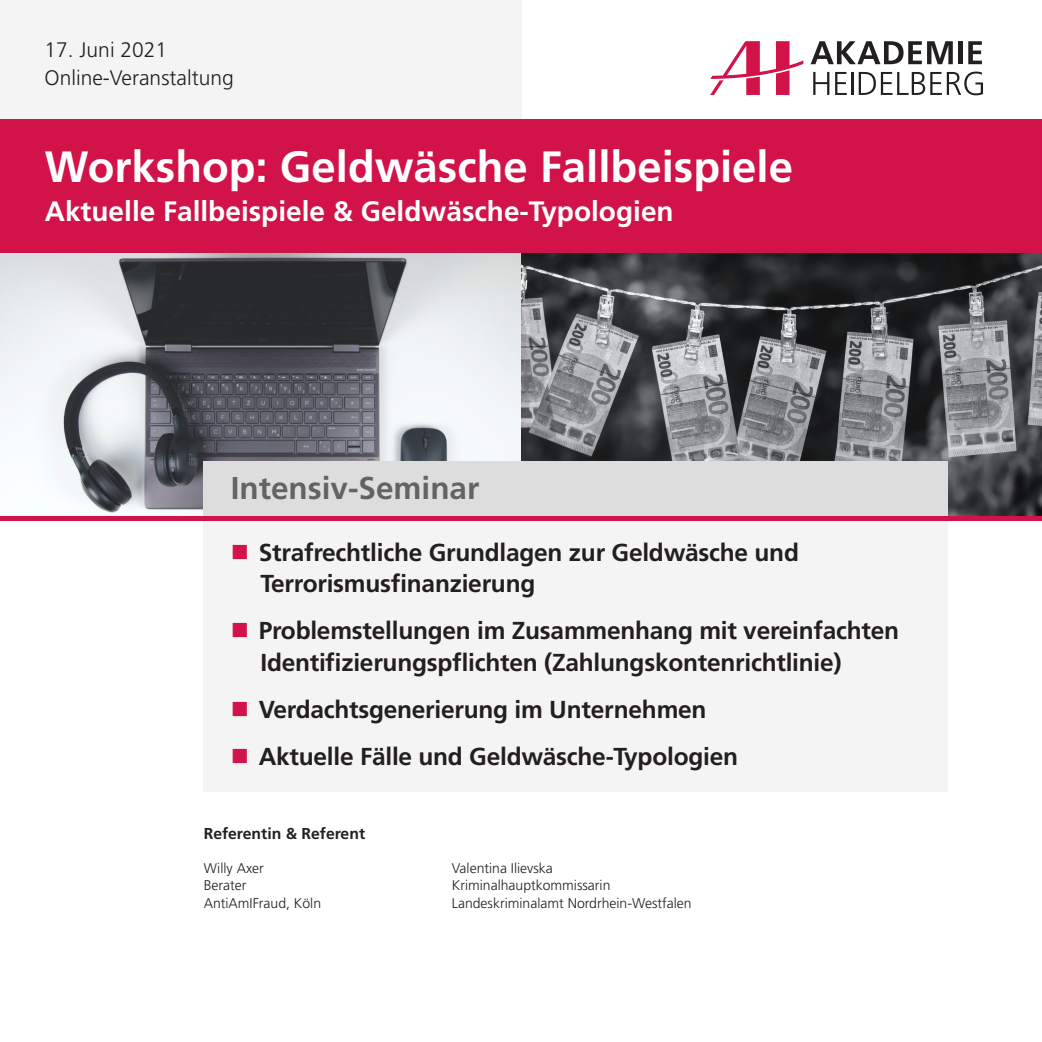
<style>
.page{position:relative;width:1042px;height:1042px;background:#fff}
.page>*{position:absolute;margin:0;border:0;box-sizing:border-box;transform-origin:0 0}
.t1{font:700 43.75px "Frutiger LT Pro";color:#fff}
.t2{font:700 31.5px "Frutiger LT Pro";color:#656263}
.t3{font:700 28px "Frutiger LT Pro";color:#fff}
.t4{font:700 24.5px/31.5px "Frutiger LT Pro";letter-spacing:-.01em;color:#231f20}
.t5{font:300 21px/28px "Frutiger LT Pro";color:#231f20}
.t6{font:700 15.75px "Frutiger LT Pro";color:#231f20}
.t7{font:300 14px/17.5px "Frutiger LT Pro";color:#231f20}
</style>
<div class="page">
<div style="left:0;top:0;width:521px;height:120px;background:#f4f4f4"></div>
<div style="left:203px;top:519px;width:744px;height:273px;background:#f4f4f4"></div>
<div style="left:0;top:120px;width:1042px;height:133px;background:#d11349"></div>
<svg style="left:810px;top:41px;width:143px;height:23px"></svg>
<div style="left:958px;top:41px;width:5px;height:23px;background:#231f20"></div>
<svg style="left:968px;top:41px;width:14px;height:23px"></svg>
<svg style="left:813px;top:72px;width:16px;height:23px"></svg>
<svg style="left:835px;top:72px;width:12px;height:23px"></svg>
<hr style="left:851px;top:72px;width:2px;height:23px;background:#231f20">
<svg style="left:710px;top:41px;width:93px;height:54px"></svg>
<svg style="left:858px;top:72px;width:125px;height:23px"></svg>
<img style="left:0;top:253px;width:1042px;height:268px">
<div style="left:203px;top:461px;width:744px;height:60px;background:#deddde"></div>
<hr style="left:0;top:516px;width:1042px;height:4px;background:#d11349">
<p class="t5" style="left:45px;top:38px;width:191px">17. Juni 2021<br>Online-Veranstaltung</p>
<h1 class="t1" style="left:45px;top:149px;width:750px">Workshop: Geldwäsche Fallbeispiele</h1>
<p class="t3" style="left:45px;top:200px;width:630px">Aktuelle Fallbeispiele &amp; Geldwäsche-Typologien</p>
<p class="t2" style="left:231px;top:476px;width:250px">Intensiv-Seminar</p>
<p class="t4" style="left:259px;top:539px;width:542px">Strafrechtliche Grundlagen zur Geldwäsche und<br>Terrorismusfinanzierung</p>
<p class="t4" style="left:259px;top:617px;width:642px">Problemstellungen im Zusammenhang mit vereinfachten<br>Identifizierungspflichten (Zahlungskontenrichtlinie)</p>
<p class="t4" style="left:259px;top:688px;width:481px;line-height:47.2px">Verdachtsgenerierung im Unternehmen<br>Aktuelle Fälle und Geldwäsche-Typologien</p>
<p class="t6" style="left:204px;top:827px;width:163px">Referentin &amp; Referent</p>
<p class="t7" style="left:204px;top:860px;width:119px">Willy Axer<br>Berater<br>AntiAmIFraud, Köln</p>
<p class="t7" style="left:452px;top:860px;width:241px">Valentina Ilievska<br>Kriminalhauptkommissarin<br>Landeskriminalamt Nordrhein-Westfalen</p>
</div>
